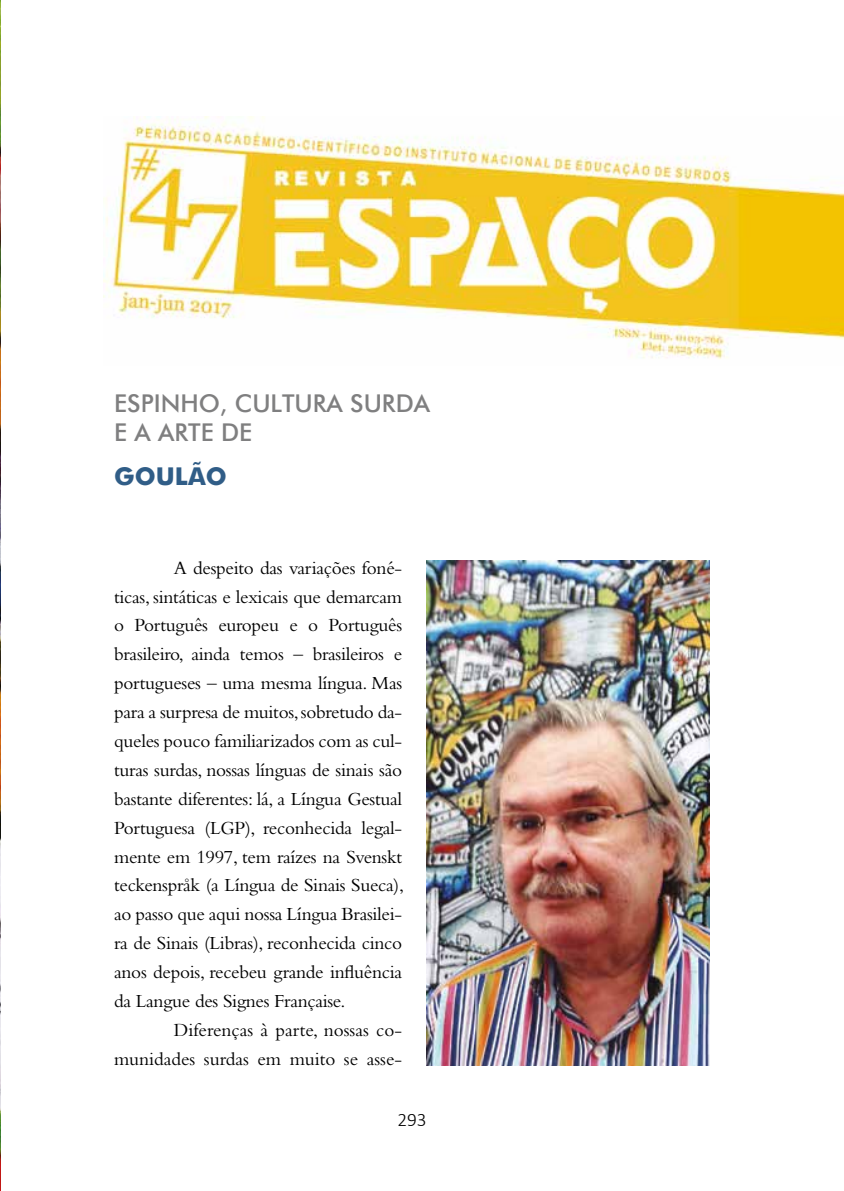
<style>
.page{position:relative;width:844px;height:1191px;background:#fff}
.page>*{position:absolute;margin:0;border:0;box-sizing:border-box;transform-origin:0 0}
.t1{font:500 24.5px/29.4px "Futura BT";color:#7f7f80}
.t2{font:700 24.5px "Futura BT";color:#305d87}
.t3{font:19.25px/28.9px "Bembo Std";letter-spacing:-.015em;color:#000;text-align:justify}
.t4{font:300 19.25px "Calibri";color:#000}
</style>
<div class="page">
<img style="left:103px;top:117px;width:740px;height:242px">
<img style="left:0;top:0;width:1px;height:1191px">
<img style="left:426px;top:561px;width:283px;height:504px">
<p class="t1" style="left:114px;top:388px;width:317px">ESPINHO, CULTURA SURDA<br>E A ARTE DE</p>
<p class="t2" style="left:114px;top:462px;width:114px">GOULÃO</p>
<p class="t3" style="left:114px;top:553px;width:291px;text-indent:60px">A despeito das variações foné&shy;ticas, sintáticas e lexicais que demarcam o Português europeu e o Português brasileiro, ainda temos – brasileiros e portugueses – uma mesma língua. Mas para a surpresa de muitos, sobretudo da&shy;queles pouco familiarizados com as cul&shy;turas surdas, nossas línguas de sinais são bastante diferentes: lá, a Língua Gestual Portuguesa (LGP), reconhecida legal&shy;mente em 1997, tem raízes na Svenskt teckenspråk (a Língua de Sinais Sueca), ao passo que aqui nossa Língua Brasilei&shy;ra de Sinais (Libras), reconhecida cinco anos depois, recebeu grande influência da Langue des Signes Française.</p>
<p class="t3" style="left:114px;top:1015px;width:289px;text-align:right">Diferenças à parte, nossas co&shy;munidades surdas em muito se asse-</p>
<p class="t4" style="left:397px;top:1107px;width:31px">293</p>
</div>
